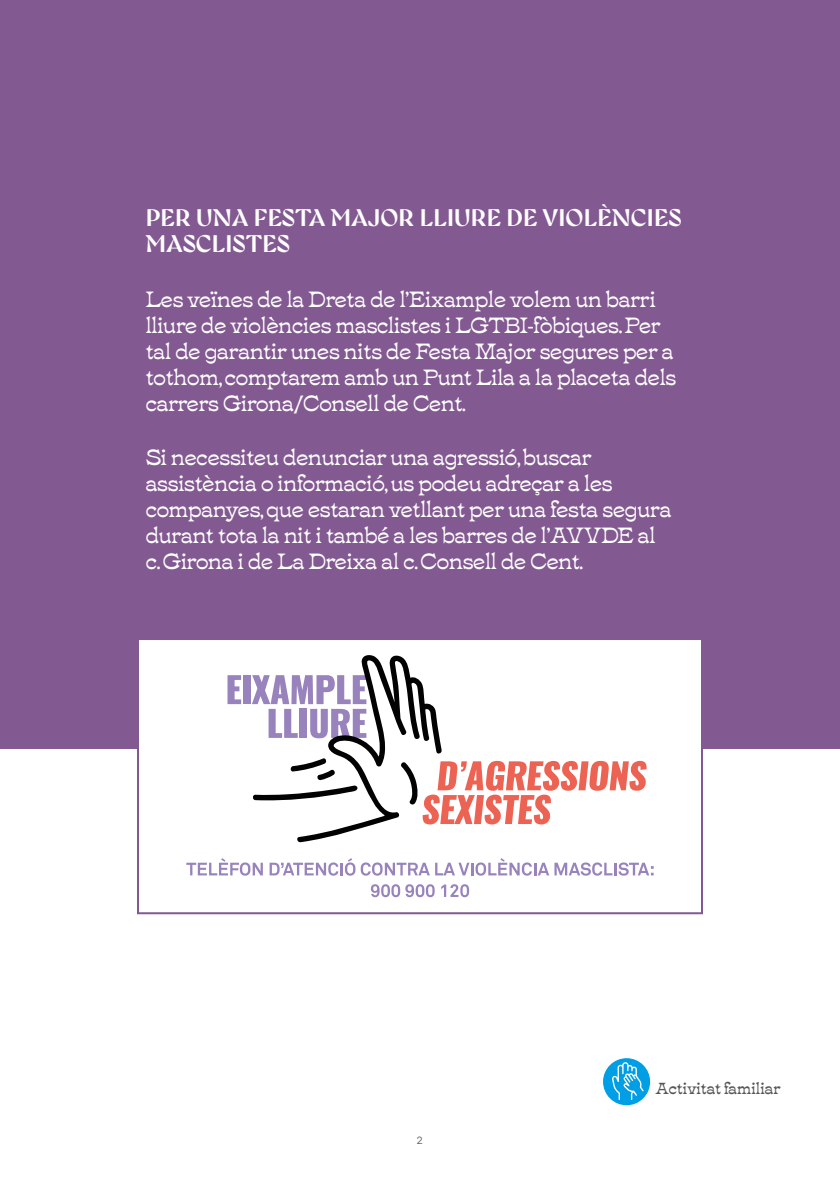
<style>
.page{position:relative;width:840px;height:1191px;background:#fff}
.page>*{position:absolute;margin:0;border:0;box-sizing:border-box;transform-origin:0 0}
.t1{font:300 24px/26px "Gyst Variable Roman";letter-spacing:.02em;color:#fff}
.t2{font:600 22px/26px "Tuppence";letter-spacing:-.01em;color:#fff}
.t3{font:700 16px "Tuppence";color:#575756}
.t4{font:12px "DIN Regular Alternate";color:#646363}
</style>
<div class="page">
<div style="left:0;top:0;width:839px;height:748px;background:#835991"></div>
<div style="left:137px;top:638px;width:565px;height:276px;background:#fff;border:2px solid #835991"></div>
<svg style="left:227px;top:675px;width:14px;height:29px"></svg>
<div style="left:243px;top:675px;width:7px;height:29px;background:#9883bc"></div>
<svg style="left:252px;top:655px;width:394px;height:187px"></svg>
<svg style="left:186px;top:858px;width:77px;height:17px"></svg>
<svg style="left:269px;top:858px;width:160px;height:17px"></svg>
<svg style="left:435px;top:858px;width:218px;height:17px"></svg>
<svg style="left:370px;top:884px;width:64px;height:13px"></svg>
<svg style="left:441px;top:884px;width:28px;height:13px"></svg>
<div style="left:602px;top:1058px;width:47px;height:47px;background:#009ee4;border-radius:50%"></div>
<svg style="left:611px;top:1062px;width:32px;height:38px"></svg>
<p class="t1" style="left:146px;top:206px;width:537px">PER UNA FESTA MAJOR LLIURE DE VIOLÈNCIES<br>MASCLISTES</p>
<p class="t2" style="left:146px;top:287px;width:532px">Les veïnes de la Dreta de l’Eixample volem un barri lliure de violències masclistes i LGTBI-fòbiques. Per tal de garantir unes nits de Festa Major segures per a tothom, comptarem amb un Punt Lila a la placeta dels carrers Girona/Consell de Cent.</p>
<p class="t2" style="left:146px;top:446px;width:527px">Si necessiteu denunciar una agressió, buscar assistència o informació, us podeu adreçar a les companyes, que estaran vetllant per una festa segura durant tota la nit i també a les barres de l’AVVDE al c. Girona i de La Dreixa al c. Consell de Cent.</p>
<p class="t4" style="left:416px;top:1135px;width:8px">2</p>
<p class="t3" style="left:655px;top:1078px;width:126px">Activitat familiar</p>
</div>
